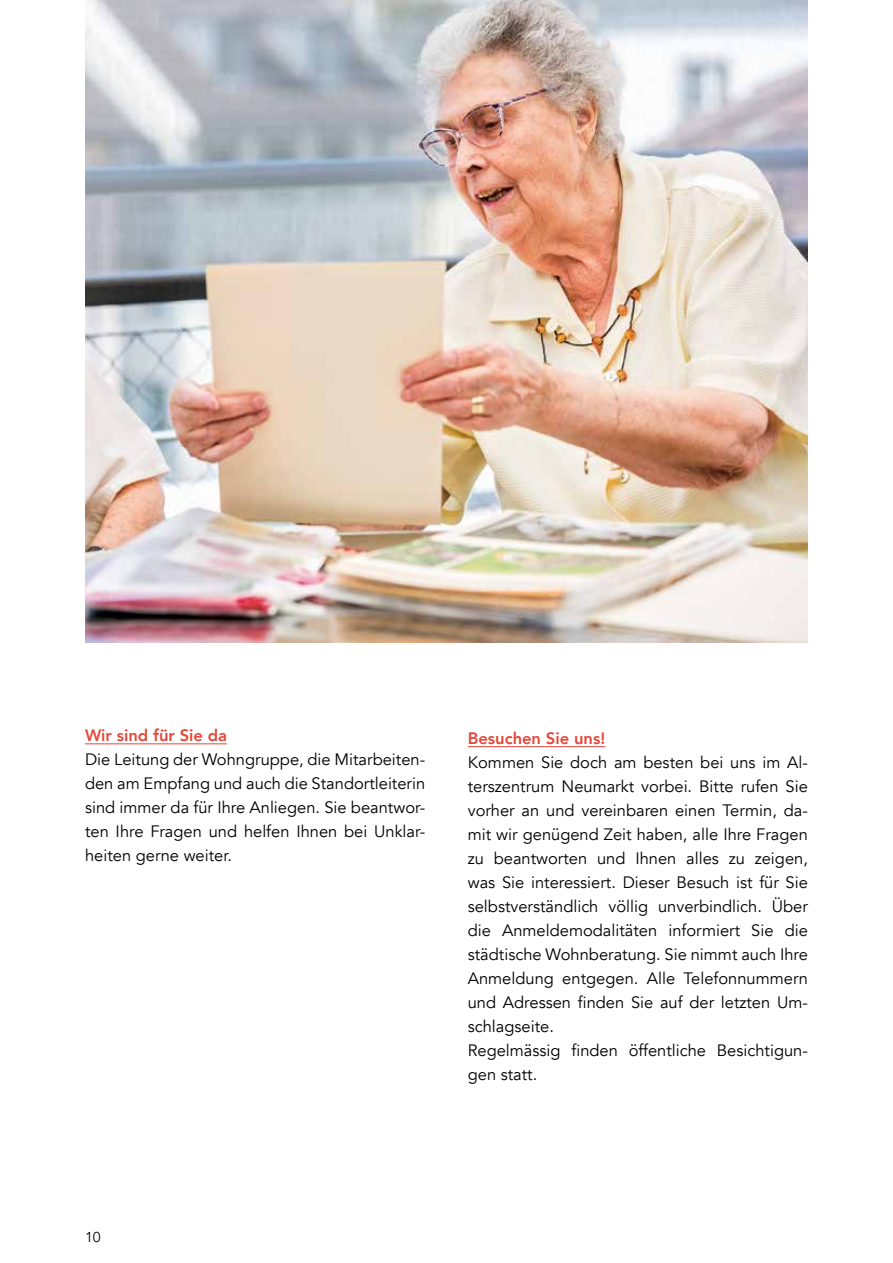
<style>
.page{position:relative;width:893px;height:1263px;background:#fff}
.page>*{position:absolute;margin:0;border:0;box-sizing:border-box;transform-origin:0 0}
.t1{font:16.5px/24px "Avenir";color:#000;text-align:justify}
.t2{font:800 16.5px "Avenir";color:#e54738}
.t3{font:14.25px "Avenir";color:#000}
</style>
<div class="page">
<hr style="left:85px;top:743px;width:142px;height:1px;background:#e54738">
<hr style="left:468px;top:746px;width:137px;height:1px;background:#e54738">
<img style="left:85px;top:0;width:723px;height:642px">
<p class="t2" style="left:85px;top:722px;width:144px">Wir sind für Sie da</p>
<p class="t1" style="left:85px;top:747px;width:342px">Die Leitung der Wohngruppe, die Mitarbeiten&shy;den am Empfang und auch die Standortleiterin sind immer da für Ihre Anliegen. Sie beantwor&shy;ten Ihre Fragen und helfen Ihnen bei Unklar&shy;heiten gerne weiter.</p>
<p class="t2" style="left:468px;top:725px;width:139px">Besuchen Sie uns!</p>
<p class="t1" style="left:468px;top:750px;width:342px;text-align:left">Kommen Sie doch am besten bei uns im Al&shy;terszentrum Neumarkt vorbei. Bitte rufen Sie vorher an und vereinbaren einen Termin, da&shy;mit wir genügend Zeit haben, alle Ihre Fragen zu beantworten und Ihnen alles zu zeigen, was Sie interessiert. Dieser Besuch ist für Sie selbstverständlich völlig unverbindlich. Über die Anmeldemodalitäten informiert Sie die städtische Wohnberatung. Sie nimmt auch Ihre Anmeldung entgegen. Alle Telefonnummern und Adressen finden Sie auf der letzten Um&shy;schlagseite.<br>Regelmässig finden öffentliche Besichtigun&shy;gen statt.</p>
<p class="t3" style="left:85px;top:1228px;width:17px">10</p>
</div>
